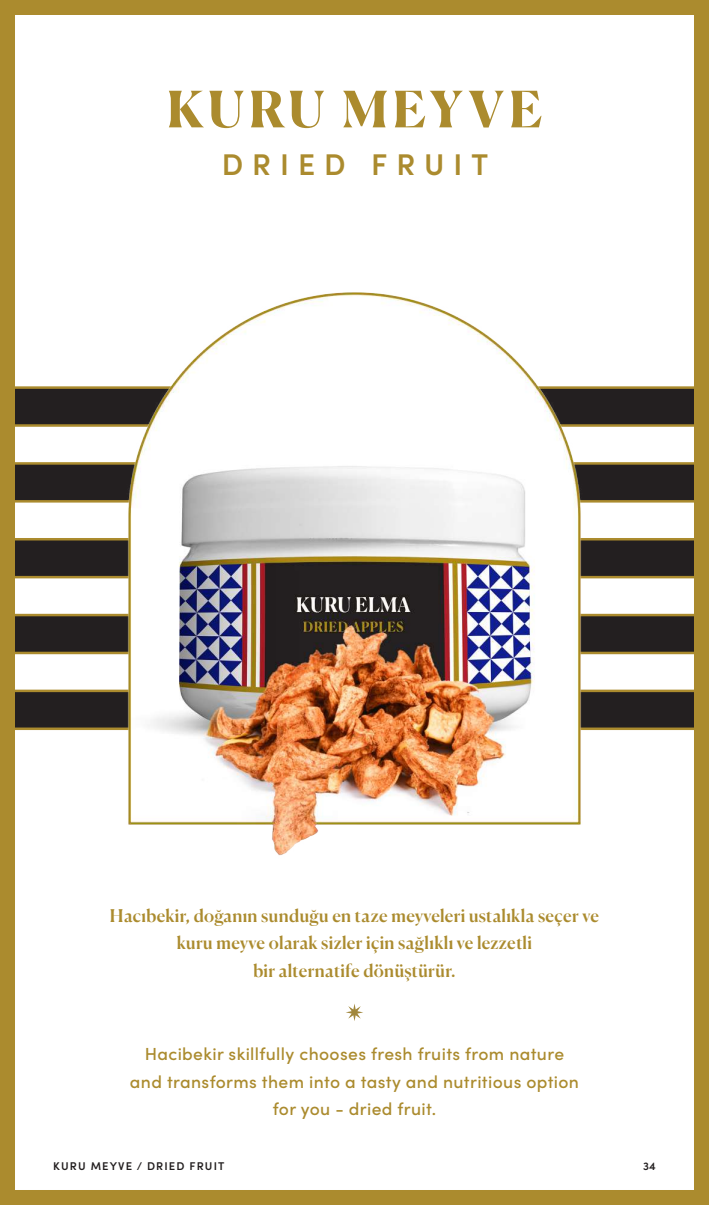
<style>
.page{position:relative;width:709px;height:1205px;background:#fff}
.page>*{position:absolute;margin:0;border:0;box-sizing:border-box;transform-origin:0 0}
.t1{font:700 50px "Canela";letter-spacing:.1em;color:#ab8b2e}
.t2{font:600 30px "Sofia Pro";letter-spacing:.3em;color:#ab8b2e}
.t3{font:500 17.5px/27.5px "Canela";letter-spacing:.015em;color:#ab8b2e;text-align:center}
.t4{font:500 17.5px/27.5px "Sofia Pro";letter-spacing:.02em;color:#ab8b2e;text-align:center}
.t5{font:600 11.25px "Sofia Pro";letter-spacing:.1em;color:#231f20}
</style>
<div class="page">
<svg style="left:16px;top:689px;width:677px;height:41px;background:#362f25"></svg>
<svg style="left:16px;top:386px;width:677px;height:41px;background:#362f24"></svg>
<svg style="left:16px;top:462px;width:677px;height:40px;background:#322b22"></svg>
<svg style="left:16px;top:538px;width:677px;height:40px;background:#322b21"></svg>
<svg style="left:16px;top:614px;width:677px;height:40px;background:#322b21"></svg>
<div style="left:0;top:0;width:709px;height:1205px;border:15px solid #ab8b2e"></div>
<svg style="left:346px;top:1004px;width:17px;height:17px"></svg>
<img style="left:54px;top:292px;width:600px;height:564px">
<h1 class="t1" style="left:167px;top:70px;width:377px">KURU MEYVE</h1>
<h2 class="t2" style="left:222px;top:141px;width:268px">DRIED FRUIT</h2>
<p class="t3" style="left:110px;top:900px;width:490px">Hacıbekir, doğanın sunduğu en taze meyveleri ustalıkla seçer ve kuru meyve olarak sizler için sağlıklı ve lezzetli<br>bir alternatife dönüştürür.</p>
<p class="t4" style="left:130px;top:1039px;width:450px">Hacibekir skillfully chooses fresh fruits from nature and transforms them into a tasty and nutritious option for you - dried fruit.</p>
<p class="t5" style="left:53px;top:1157px;width:173px">KURU MEYVE / DRIED FRUIT</p>
<p class="t5" style="left:643px;top:1157px;width:14px">34</p>
</div>
